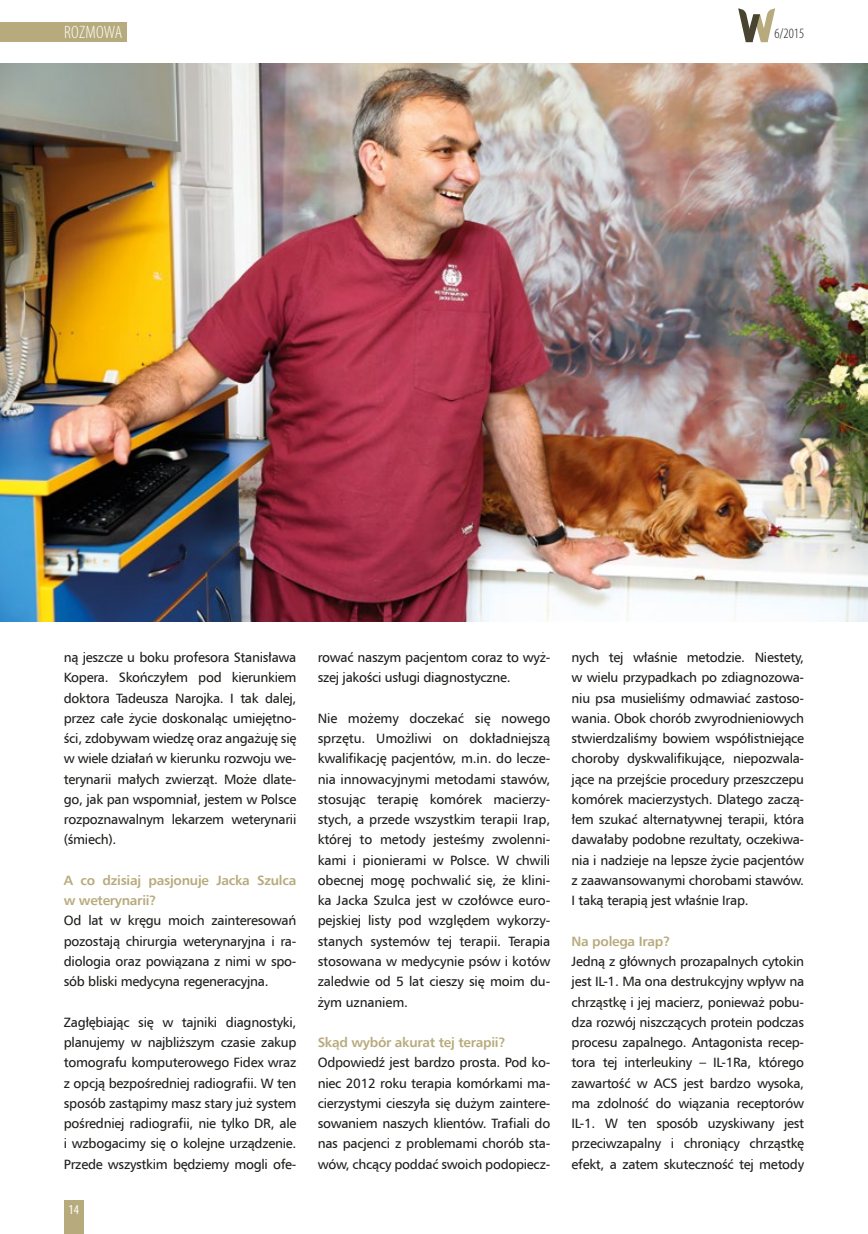
<style>
.page{position:relative;width:868px;height:1234px;background:#fff}
.page>*{position:absolute;margin:0;border:0;box-sizing:border-box;transform-origin:0 0}
.t1{font:300 condensed 18px "Myriad Pro";letter-spacing:.02em;color:#fff}
.t2{font:300 condensed 14.25px "Myriad Pro";color:#1d1d1b}
.t3{font:13.5px/20.2px "Humnst 777 EU";letter-spacing:-.02em;color:#1d1d1b;text-align:justify}
.t4{font:700 13.5px/20.2px "Humnst 777 EU";letter-spacing:-.02em;color:#b7aa7c}
.t5{font:condensed 13.5px "Myriad Pro";color:#fff}
</style>
<div class="page">
<img style="left:0;top:64px;width:867px;height:557px">
<div style="left:0;top:22px;width:126px;height:20px;background:#b7aa7c"></div>
<div style="left:64px;top:1200px;width:20px;height:33px;background:#b7aa7c"></div>
<svg style="left:738px;top:8px;width:37px;height:34px"></svg>
<h1 class="t1" style="left:64px;top:21px;width:60px">ROZMOWA</h1>
<p class="t2" style="left:774px;top:25px;width:31px">6/2015</p>
<p class="t3" style="left:64px;top:646px;width:234px">ną jeszcze u boku profesora Stanisława Kopera. Skończyłem pod kierunkiem doktora Tadeusza Narojka. I tak dalej, przez całe życie doskonaląc umiejętno&shy;ści, zdobywam wiedzę oraz angażuję się w wiele działań w kierunku rozwoju we&shy;terynarii małych zwierząt. Może dlate&shy;go, jak pan wspomniał, jestem w Polsce rozpoznawalnym lekarzem weterynarii (śmiech).</p>
<p class="t4" style="left:64px;top:869px;width:234px">A co dzisiaj pasjonuje Jacka Szulca w weterynarii?</p>
<p class="t3" style="left:64px;top:910px;width:234px">Od lat w kręgu moich zainteresowań pozostają chirurgia weterynaryjna i ra&shy;diologia oraz powiązana z nimi w spo&shy;sób bliski medycyna regeneracyjna.</p>
<p class="t3" style="left:64px;top:1011px;width:234px">Zagłębiając się w tajniki diagnostyki, planujemy w najbliższym czasie zakup tomografu komputerowego Fidex wraz z opcją bezpośredniej radiografii. W ten sposób zastąpimy masz stary już system pośredniej radiografii, nie tylko DR, ale i wzbogacimy się o kolejne urządzenie.<br>Przede wszystkim będziemy mogli ofe-</p>
<p class="t5" style="left:69px;top:1200px;width:12px">14</p>
<p class="t3" style="left:317px;top:646px;width:234px">rować naszym pacjentom coraz to wyż&shy;szej jakości usługi diagnostyczne.</p>
<p class="t3" style="left:317px;top:707px;width:234px">Nie możemy doczekać się nowego sprzętu. Umożliwi on dokładniejszą kwalifikację pacjentów, m.in. do lecze&shy;nia innowacyjnymi metodami stawów, stosując terapię komórek macierzy&shy;stych, a przede wszystkim terapii Irap, której to metody jesteśmy zwolenni&shy;kami i pionierami w Polsce. W chwili obecnej mogę pochwalić się, że klini&shy;ka Jacka Szulca jest w czołówce euro&shy;pejskiej listy pod względem wykorzy&shy;stanych systemów tej terapii. Terapia stosowana w medycynie psów i kotów zaledwie od 5 lat cieszy się moim du&shy;żym uznaniem.</p>
<p class="t4" style="left:317px;top:1031px;width:189px">Skąd wybór akurat tej terapii?</p>
<p class="t3" style="left:317px;top:1051px;width:234px">Odpowiedź jest bardzo prosta. Pod ko&shy;niec 2012 roku terapia komórkami ma&shy;cierzystymi cieszyła się dużym zaintere&shy;sowaniem naszych klientów. Trafiali do nas pacjenci z problemami chorób sta&shy;wów, chcący poddać swoich podopiecz-</p>
<p class="t3" style="left:571px;top:646px;width:234px">nych tej właśnie metodzie. Niestety, w wielu przypadkach po zdiagnozowa&shy;niu psa musieliśmy odmawiać zastoso&shy;wania. Obok chorób zwyrodnieniowych stwierdzaliśmy bowiem współistniejące choroby dyskwalifikujące, niepozwala&shy;jące na przejście procedury przeszczepu komórek macierzystych. Dlatego zaczą&shy;łem szukać alternatywnej terapii, która dawałaby podobne rezultaty, oczekiwa&shy;nia i nadzieje na lepsze życie pacjentów z zaawansowanymi chorobami stawów.<br>I taką terapią jest właśnie Irap.</p>
<p class="t4" style="left:571px;top:930px;width:100px">Na polega Irap?</p>
<p class="t3" style="left:571px;top:950px;width:234px">Jedną z głównych prozapalnych cytokin jest IL-1. Ma ona destrukcyjny wpływ na chrząstkę i jej macierz, ponieważ pobu&shy;dza rozwój niszczących protein podczas procesu zapalnego. Antagonista recep&shy;tora tej interleukiny – IL-1Ra, którego zawartość w ACS jest bardzo wysoka, ma zdolność do wiązania receptorów IL-1. W ten sposób uzyskiwany jest przeciwzapalny i chroniący chrząstkę efekt, a zatem skuteczność tej metody</p>
</div>
